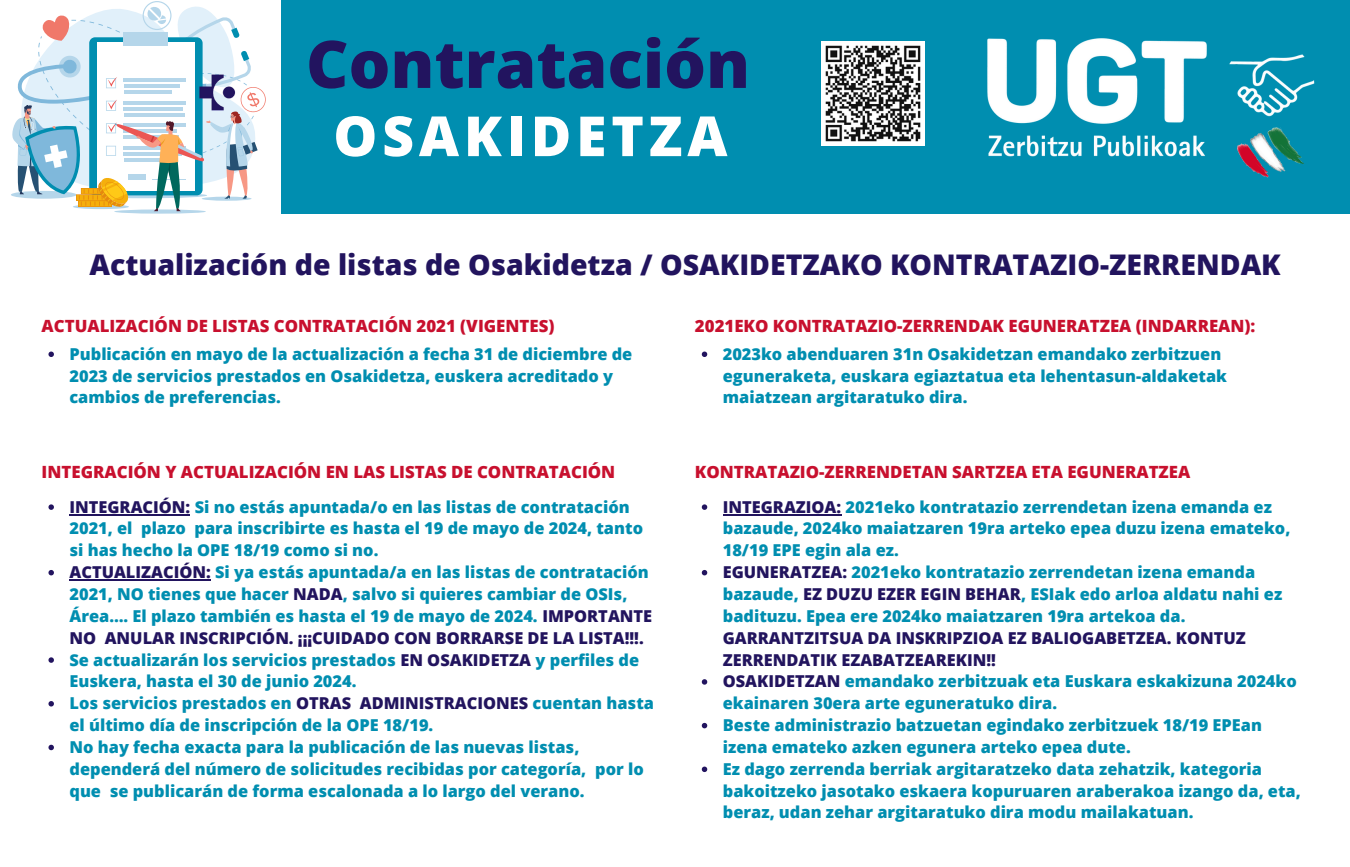
<style>
.page{position:relative;width:1350px;height:867px;background:#fff}
.page>*{position:absolute;margin:0;border:0;box-sizing:border-box;transform-origin:0 0}
.t1{font:800 65.6px "Open Sans";color:#22145f}
.t2{font:800 55.4px "Open Sans";letter-spacing:.09em;color:#fff}
.t3{font:800 28.4px "Open Sans";color:#22145e}
.t4{font:800 16.8px "Open Sans";color:#c8102e}
.t5{font:800 16.4px/21.8px "Open Sans";color:#008eb0}
.s1{color:#22145e}
</style>
<div class="page">
<div style="left:114px;top:209px;width:92px;height:5px;background:#b5d6ea;border-radius:50%"></div>
<svg style="left:11px;top:1px;width:255px;height:210px"></svg>
<div style="left:281px;top:0;width:1069px;height:213px;background:#008eb0"></div>
<img style="left:188px;top:74px;width:57px;height:38px">
<img style="left:987px;top:38px;width:328px;height:140px">
<svg style="left:48px;top:352px;width:6px;height:5px"></svg>
<svg style="left:48px;top:504px;width:6px;height:6px"></svg>
<hr style="left:70px;top:514px;width:120px;height:1px;background:#22145e">
<svg style="left:48px;top:570px;width:6px;height:5px"></svg>
<hr style="left:70px;top:580px;width:141px;height:1px;background:#22145e">
<svg style="left:48px;top:657px;width:6px;height:6px"></svg>
<svg style="left:48px;top:701px;width:6px;height:6px"></svg>
<svg style="left:48px;top:745px;width:6px;height:5px"></svg>
<svg style="left:702px;top:352px;width:5px;height:5px"></svg>
<svg style="left:702px;top:504px;width:5px;height:6px"></svg>
<hr style="left:723px;top:514px;width:118px;height:1px;background:#22145e">
<svg style="left:702px;top:570px;width:5px;height:5px"></svg>
<svg style="left:702px;top:679px;width:5px;height:6px"></svg>
<svg style="left:702px;top:723px;width:5px;height:5px"></svg>
<svg style="left:702px;top:767px;width:5px;height:5px"></svg>
<img style="left:821px;top:42px;width:104px;height:103px">
<h1 class="t1" style="left:306px;top:18px;width:445px">Contratación</h1>
<h2 class="t2" style="left:333px;top:97px;width:396px">OSAKIDETZA</h2>
<p class="t3" style="left:89px;top:244px;width:1193px">Actualización de listas de Osakidetza / OSAKIDETZAKO KONTRATAZIO-ZERRENDAK</p>
<h3 class="t4" style="left:42px;top:314px;width:514px">ACTUALIZACIÓN DE LISTAS CONTRATACIÓN 2021 (VIGENTES)</h3>
<p class="t4" style="left:695px;top:314px;width:562px">2021EKO KONTRATAZIO-ZERRENDAK EGUNERATZEA (INDARREAN):</p>
<p class="t5" style="left:70px;top:342px;width:564px">Publicación en mayo de la actualización a fecha 31 de diciembre de<br>2023 de servicios prestados en Osakidetza, euskera acreditado y cambios de preferencias.</p>
<p class="t5" style="left:723px;top:342px;width:506px">2023ko abenduaren 31n Osakidetzan emandako zerbitzuen eguneraketa, euskara egiaztatua eta lehentasun-aldaketak maiatzean argitaratuko dira.</p>
<h4 class="t4" style="left:42px;top:460px;width:575px">INTEGRACIÓN Y ACTUALIZACIÓN EN LAS LISTAS DE CONTRATACIÓN</h4>
<p class="t4" style="left:695px;top:460px;width:497px">KONTRATAZIO-ZERRENDETAN SARTZEA ETA EGUNERATZEA</p>
<h4 class="t5" style="left:70px;top:495px;width:575px"><span class="s1">INTEGRACIÓN:</span> Si no estás apuntada/o en las listas de contratación<br>2021, el plazo para inscribirte es hasta el 19 de mayo de 2024, tanto si has hecho la OPE 18/19 como si no.</h4>
<p class="t5" style="left:70px;top:561px;width:584px"><span class="s1">ACTUALIZACIÓN:</span> Si ya estás apuntada/a en las listas de contratación 2021, NO tienes que hacer <span class="s1">NADA</span>, salvo si quieres cambiar de OSIs, Área…. El plazo también es hasta el 19 de mayo de 2024. <span class="s1">IMPORTANTE NO ANULAR INSCRIPCIÓN. ¡¡¡CUIDADO CON BORRARSE DE LA LISTA!!!.</span></p>
<h4 class="t5" style="left:70px;top:648px;width:571px">Se actualizarán los servicios prestados <span class="s1">EN OSAKIDETZA</span> y perfiles de<br>Euskera, hasta el 30 de junio 2024.</h4>
<h4 class="t5" style="left:70px;top:692px;width:586px">Los servicios prestados en <span class="s1">OTRAS ADMINISTRACIONES</span> cuentan hasta el último día de inscripción de la OPE 18/19.</h4>
<p class="t5" style="left:70px;top:736px;width:576px">No hay fecha exacta para la publicación de las nuevas listas, dependerá del número de solicitudes recibidas por categoría, por lo que se publicarán de forma escalonada a lo largo del verano.</p>
<p class="t5" style="left:723px;top:495px;width:569px"><span class="s1">INTEGRAZIOA:</span> 2021eko kontratazio zerrendetan izena emanda ez bazaude, 2024ko maiatzaren 19ra arteko epea duzu izena emateko,<br>18/19 EPE egin ala ez.</p>
<p class="t5" style="left:723px;top:561px;width:561px"><span class="s1">EGUNERATZEA:</span> 2021eko kontratazio zerrendetan izena emanda bazaude, <span class="s1">EZ DUZU EZER EGIN BEHAR</span>, ESIak edo arloa aldatu nahi ez badituzu. Epea ere 2024ko maiatzaren 19ra artekoa da.<br><span class="s1">GARRANTZITSUA DA INSKRIPZIOA EZ BALIOGABETZEA. KONTUZ ZERRENDATIK EZABATZEAREKIN!!</span></p>
<p class="t5" style="left:723px;top:670px;width:575px"><span class="s1">OSAKIDETZAN</span> emandako zerbitzuak eta Euskara eskakizuna 2024ko ekainaren 30era arte eguneratuko dira.</p>
<p class="t5" style="left:723px;top:714px;width:541px">Beste administrazio batzuetan egindako zerbitzuek 18/19 EPEan izena emateko azken egunera arteko epea dute.</p>
<p class="t5" style="left:723px;top:758px;width:580px">Ez dago zerrenda berriak argitaratzeko data zehatzik, kategoria bakoitzeko jasotako eskaera kopuruaren araberakoa izango da, eta, beraz, udan zehar argitaratuko dira modu mailakatuan.</p>
</div>
